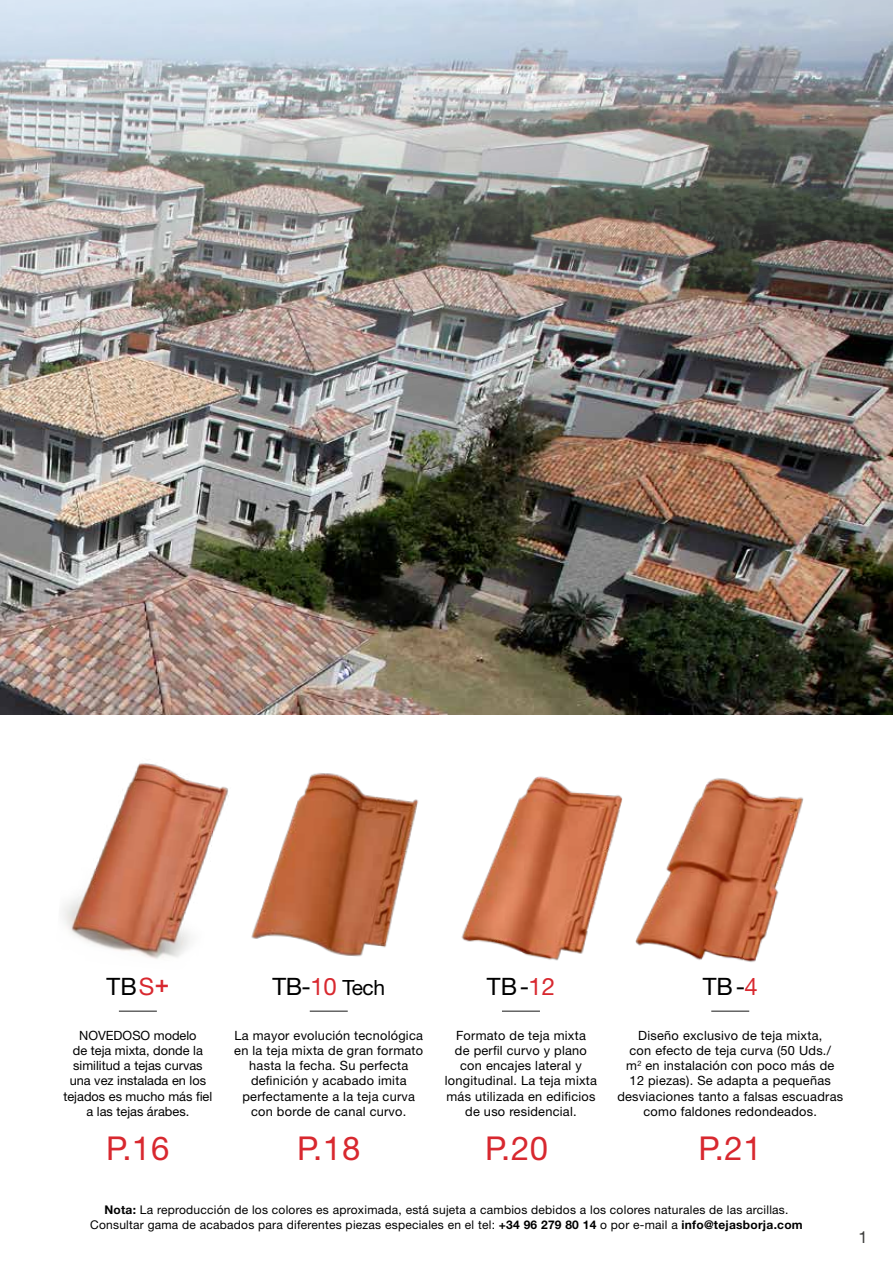
<style>
.page{position:relative;width:893px;height:1263px;background:#fff}
.page>*{position:absolute;margin:0;border:0;box-sizing:border-box;transform-origin:0 0}
.t1{font:33px "Helvetica Neue LT Std";letter-spacing:.02em;color:#d8282f}
.t2{font:24px "Helvetica Neue LT Std";color:#000}
.t3{font:21px "Helvetica Neue LT Std";color:#000}
.t4{font:16.5px "Helvetica Neue LT Std";color:#3c3c3b}
.t5{font:12.75px/15.3px "Helvetica Neue LT Std";letter-spacing:.02em;color:#000;text-align:center}
.t6{font:12.75px/15.3px "Helvetica Neue LT Std";color:#000;text-align:center}
.t7{font:12px/14.4px "Helvetica Neue LT Std";letter-spacing:.02em;color:#000;text-align:center}
.s1{color:#d8282f}
.s2{font-weight:500;color:#d8282f}
.s3{font-size:24px}
.s4{font-size:24px;color:#d8282f}
.s5{font-weight:700}
</style>
<div class="page">
<img style="left:0;top:0;width:893px;height:714px">
<hr style="left:119px;top:1010px;width:38px;height:2px;background:#494949">
<hr style="left:310px;top:1010px;width:38px;height:2px;background:#494949">
<hr style="left:711px;top:1010px;width:38px;height:2px;background:#494949">
<hr style="left:502px;top:1010px;width:38px;height:2px;background:#494949">
<img style="left:62px;top:763px;width:144px;height:196px">
<img style="left:206px;top:773px;width:213px;height:184px">
<img style="left:461px;top:776px;width:156px;height:185px">
<img style="left:617px;top:778px;width:187px;height:184px">
<h2 class="t2" style="left:107px;top:972px;width:64px">TB<span class="s1">S</span><span class="s2">+</span></h2>
<h3 class="t3" style="left:272px;top:975px;width:114px"><span class="s3">TB-</span><span class="s4">10</span> Tech</h3>
<h2 class="t2" style="left:487px;top:972px;width:70px">TB-<span class="s1">12</span></h2>
<h2 class="t2" style="left:703px;top:972px;width:56px">TB-<span class="s1">4</span></h2>
<p class="t6" style="left:63px;top:1027px;width:150px">NOVEDOSO modelo<br>de teja mixta, donde la similitud a tejas curvas una vez instalada en los tejados es mucho más fiel a las tejas árabes.</p>
<p class="t5" style="left:234px;top:1027px;width:190px">La mayor evolución tecnológica en la teja mixta de gran formato hasta la fecha. Su perfecta definición y acabado imita perfectamente a la teja curva con borde de canal curvo.</p>
<p class="t5" style="left:617px;top:1027px;width:227px">Diseño exclusivo de teja mixta,<br>con efecto de teja curva (50 Uds./<br>m<sup>2</sup> en instalación con poco más de<br>12 piezas). Se adapta a pequeñas desviaciones tanto a falsas escuadras como faldones redondeados.</p>
<p class="t5" style="left:445px;top:1027px;width:154px">Formato de teja mixta<br>de perfil curvo y plano con encajes lateral y longitudinal. La teja mixta más utilizada en edificios de uso residencial.</p>
<h1 class="t1" style="left:106px;top:1128px;width:65px">P.16</h1>
<h1 class="t1" style="left:297px;top:1128px;width:65px">P.18</h1>
<h1 class="t1" style="left:485px;top:1128px;width:65px">P.20</h1>
<h1 class="t1" style="left:699px;top:1128px;width:65px">P.21</h1>
<p class="t7" style="left:90px;top:1203px;width:714px"><span class="s5">Nota:</span> La reproducción de los colores es aproximada, está sujeta a cambios debidos a los colores naturales de las arcillas.<br>Consultar gama de acabados para diferentes piezas especiales en el tel: <span class="s5">+34 96 279 80 14</span> o por e-mail a <span class="s5">info@tejasborja.com</span></p>
<p class="t4" style="left:858px;top:1227px;width:11px">1</p>
</div>
